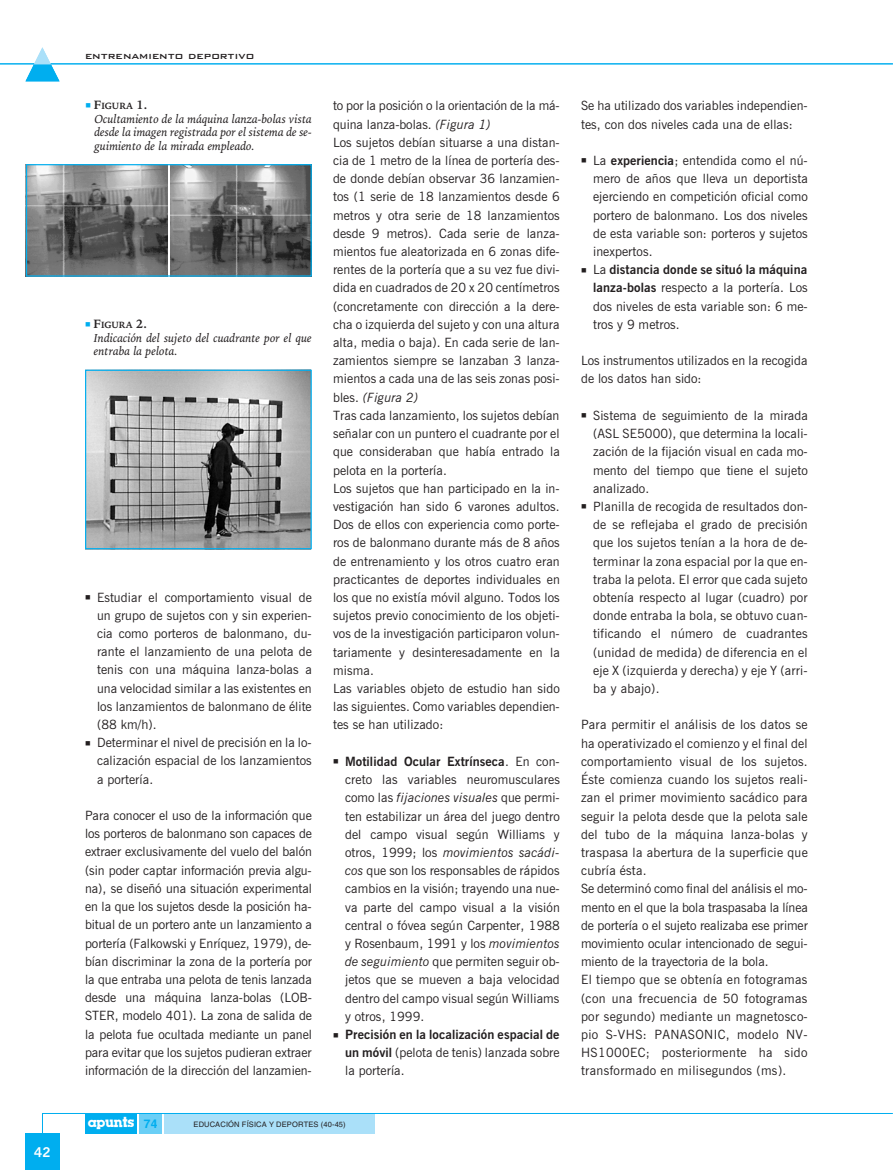
<style>
.page{position:relative;width:894px;height:1170px;background:#fff}
.page>*{position:absolute;margin:0;border:0;box-sizing:border-box;transform-origin:0 0}
.t1{font:700 13.5px "News Goth BT";color:#fff}
.t2{font:12.75px/18.1px "News Goth BT";letter-spacing:.005em;color:#231f20;text-align:justify}
.t3{font:700 12.75px/18.1px "News Goth BT";letter-spacing:.01em;color:#231f20;text-align:justify}
.t4{font:italic 12px/13.6px "Iowan Old St BT";color:#231f20;text-align:justify}
.t5{font:12px "Bank Gothic Md BT";letter-spacing:-.005em;color:#231f20}
.t6{font:700 12px "Helvetica";color:#00aeef}
.t7{font:700 9px "Iowan Old St BT";letter-spacing:-.005em;color:#231f20}
.t8{font:7.5px "Helvetica";letter-spacing:.015em;color:#231f20}
.s1{color:#00aeef}
.s2{font-size:12px}
.s3{font-style:italic}
.s4{font-weight:700}
.s5{font-weight:400}
</style>
<div class="page">
<hr style="left:0;top:63px;width:893px;height:1px;background:#00aeef">
<svg style="left:26px;top:47px;width:34px;height:34px"></svg>
<div style="left:26px;top:1133px;width:34px;height:37px;background:#00aeef"></div>
<img style="left:171px;top:166px;width:139px;height:109px">
<img style="left:28px;top:166px;width:139px;height:109px">
<img style="left:87px;top:372px;width:223px;height:175px">
<div style="left:85px;top:370px;width:227px;height:179px;border:1px solid #00aeef"></div>
<div style="left:26px;top:164px;width:286px;height:113px;border:1px solid #00aeef"></div>
<svg style="left:42px;top:1113px;width:851px;height:21px"></svg>
<p class="t1" style="left:34px;top:1147px;width:18px">42</p>
<p class="t5" style="left:85px;top:50px;width:171px">entrenamiento deportivo</p>
<p class="t7" style="left:85px;top:102px;width:63px"><span class="s1">■</span> <span class="s2">F</span>IGURA <span class="s2">1.</span></p>
<p class="t4" style="left:94px;top:113px;width:219px">Ocul ta mien to de la má qui na lan za-bo las vis ta des de la ima gen re gis tra da por el siste ma de se - gui mien to de la mi ra da em plea do.</p>
<p class="t7" style="left:85px;top:321px;width:63px"><span class="s1">■</span> <span class="s2">F</span>IGURA <span class="s2">2.</span></p>
<p class="t4" style="left:94px;top:332px;width:219px">Indi ca ción del su je to del cua dran te por el que en tra ba la pelota.</p>
<p class="t2" style="left:97px;top:589px;width:216px;text-indent:-12px">■ Estu diar el com por ta mien to vi sual de un gru po de su je tos con y sin ex pe rien - cia como por te ros de ba lon ma no, du - ran te el lan za mien to de una pe lo ta de te nis con una má qui na lan za-bo las a una ve lo ci dad si mi lar a las exis ten tes en los lan za mien tos de ba lon ma no de éli te (88 km/h).</p>
<p class="t2" style="left:97px;top:735px;width:216px;text-indent:-12px">■ De ter mi nar el ni vel de pre ci sión en la lo - ca li za ción es pa cial de los lan za mien tos a por te ría.</p>
<p class="t2" style="left:85px;top:808px;width:229px">Para co no cer el uso de la in for ma ción que los por te ros de ba lon ma no son ca pa ces de ex traer ex clu si va men te del vue lo del ba lón (sin po der cap tar in for ma ción pre via al gu - na), se di se ñó una si tua ción ex pe ri men tal en la que los suje tos des de la po si ción ha&shy;bi tual de un por te ro ante un lan za mien to a por te ría (Fal kows ki y Enrí quez, 1979), de - bían dis cri mi nar la zona de la por te ría por la que en tra ba una pelo ta de te nis lanza da des de una má qui na lan za-bo las (LOB-STER, mo de lo 401). La zona de sa li da de la pe lo ta fue ocul ta da me dian te un pa nel para evi tar que los suje tos pu die ran extraer in for ma ción de la di rec ción del lan za mien -</p>
<p class="t2" style="left:333px;top:98px;width:228px;text-align:left">to por la po si ción o la orien ta ción de la má - qui na lan za-bo las. <span class="s3">(Fi gu ra 1)<br></span>Los su je tos de bían si tuar se a una distan - cia de 1 metro de la lí nea de por te ría des&shy;de don de de bían ob ser var 36 lan za mien&shy;tos (1 se rie de 18 lan za mien tos des de 6 me tros y otra se rie de 18 lan za mien tos des de 9 me tros). Cada se rie de lan za - mien tos fue alea to ri za da en 6 zo nas di fe - ren tes de la por te ría que a su vez fue di vi - di da en cua dra dos de 20 x 20 cen tí me tros (con cre ta men te con di rec ción a la de re - cha o iz quier da del su je to y con una al tu ra alta, media o baja). En cada se rie de lan - za mien tos siem pre se lan za ban 3 lan za - mien tos a cada una de las seis zo nas po si - bles. <span class="s3">(Fi gu ra 2)<br></span>Tras cada lan za mien to, los su je tos de bían se ña lar con un pun te ro el cua dran te por el que con si de ra ban que ha bía en tra do la pe lo ta en la por te ría.<br>Los su je tos que han parti ci pa do en la in&shy;ves ti ga ción han sido 6 va ro nes adul tos.<br>Dos de ellos con ex pe rien cia como por te - ros de balon ma no du ran te más de 8 años de en tre na mien to y los otros cuatro eran prac ti can tes de de por tes in di vi dua les en los que no exis tía mó vil algu no. To dos los su je tos pre vio co no ci mien to de los ob je ti - vos de la in ves ti ga ción par ti ci pa ron vo lun - ta ria men te y de sin te re sa da men te en la mis ma.<br>Las va ria bles ob je to de es tu dio han sido las si guien tes. Como va ria bles de pen dien - tes se han uti li za do:</p>
<p class="t2" style="left:345px;top:754px;width:216px;text-indent:-12px">■ <span class="s4">Mo ti li dad Ocu lar Extrín se ca</span>. En con - cre to las va ria bles neu ro mus cu la res como las <span class="s3">fi ja cio nes vi sua les</span> que per mi - ten es ta bi li zar un área del jue go den tro del cam po vi sual se gún Wi lliams y otros, 1999; los <span class="s3">mo vi mien tos sa cá di - cos</span> que son los res pon sa bles de rápi dos cam bios en la vi sión; tra yen do una nue - va par te del cam po visual a la vi sión cen tral o fó vea se gún Car pen ter, 1988 y Ro sen baum, 1991 y los <span class="s3">mo vi mien tos de se gui mien to</span> que per mi ten se guir ob - je tos que se mue ven a baja ve lo ci dad den tro del cam po vi sual se gún Wi lliams y otros, 1999.</p>
<p class="t3" style="left:345px;top:1027px;width:216px;text-indent:-12px">■ Pre ci sión en la lo ca li za ción es pa cial de un mó vil <span class="s5">(pe lo ta de te nis) lan za da so bre la por te ría.</span></p>
<p class="t6" style="left:144px;top:1119px;width:15px">74</p>
<p class="t8" style="left:194px;top:1121px;width:154px">EDUCACIÓN FÍSICA Y DEPORTES (40-45)</p>
<p class="t2" style="left:581px;top:98px;width:228px">Se ha uti li za do dos va ria bles in de pen dien - tes, con dos ni ve les cada una de ellas:</p>
<p class="t2" style="left:593px;top:153px;width:216px;text-indent:-12px">■ La <span class="s4">ex pe rien cia</span>; en ten di da como el nú - me ro de años que lle va un de por tis ta ejer cien do en com pe ti ción ofi cial como por te ro de ba lon ma no. Los dos ni ve les de esta va ria ble son: por te ros y su je tos inex per tos.</p>
<p class="t2" style="left:593px;top:262px;width:216px;text-indent:-12px">■ La <span class="s4">dis tan cia don de se si tuó la má qui na lan za-bolas</span> res pec to a la por te ría. Los dos ni ve les de esta varia ble son: 6 me - tros y 9 me tros.</p>
<p class="t2" style="left:581px;top:353px;width:228px">Los ins tru men tos uti li za dos en la re co gi da de los datos han sido:</p>
<p class="t2" style="left:593px;top:408px;width:216px;text-indent:-12px">■ Sis te ma de se gui mien to de la mi ra da (ASL SE5000), que de ter mi na la lo ca li - za ción de la fi ja ción vi sual en cada mo - men to del tiem po que tie ne el su je to ana li za do.</p>
<p class="t2" style="left:593px;top:499px;width:216px;text-indent:-12px">■ Pla ni lla de re co gi da de re sul ta dos don - de se re fle ja ba el grado de pre ci sión que los su je tos te nían a la hora de de - ter mi nar la zona es pa cial por la que en - tra ba la pe lo ta. El error que cada suje to ob te nía res pec to al lu gar (cua dro) por don de en tra ba la bola, se ob tu vo cuan - ti fi can do el nú me ro de cua dran tes (uni dad de me di da) de di fe ren cia en el eje X (iz quier da y de re cha) y eje Y (arri - ba y aba jo).</p>
<p class="t2" style="left:581px;top:717px;width:228px;text-align:left">Para per mi tir el aná li sis de los da tos se ha ope ra ti vi za do el co mien zo y el fi nal del com por ta mien to vi sual de los su je tos.<br>Éste co mien za cuan do los su je tos rea li&shy;zan el pri mer mo vi mien to sa cá di co para se guir la pe lo ta des de que la pe lo ta sale del tubo de la máqui na lan za-bo las y tras pa sa la aber tu ra de la su per fi cie que cu bría ésta.<br>Se de ter mi nó como fi nal del aná li sis el mo - men to en el que la bola tras pa sa ba la lí nea de por te ría o el su je to rea li za ba ese pri mer mo vi mien to ocu lar in ten cio na do de se gui - mien to de la trayec to ria de la bola.<br>El tiem po que se ob te nía en fo to gra mas (con una fre cuen cia de 50 fo to gra mas por se gun do) me dian te un mag ne tos co - pio S-VHS: PANASONIC, mo de lo NV-HS1000EC; pos te rior men te ha sido trans for ma do en mi li se gun dos (ms).</p>
</div>
